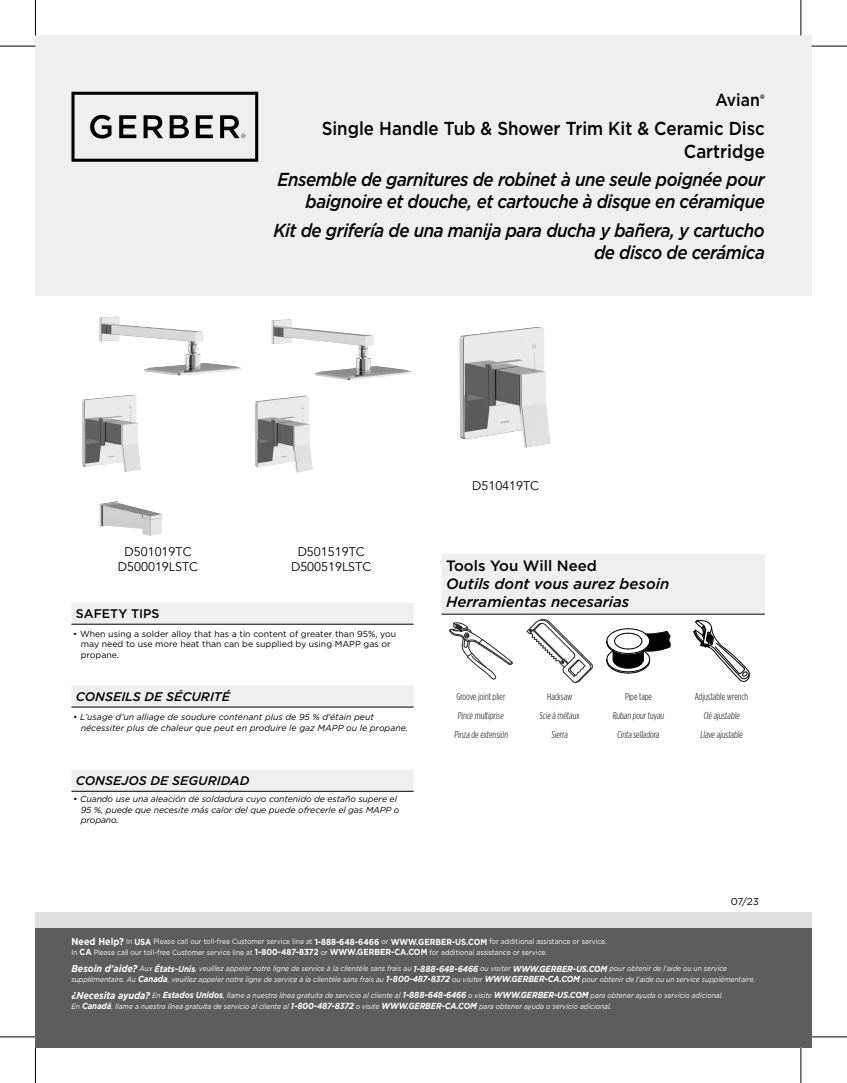
<style>
.page{position:relative;width:847px;height:1083px;background:#fff}
.page>*{position:absolute;margin:0;border:0;box-sizing:border-box;transform-origin:0 0}
.cover_tittle{font:italic 500 18.75px/22.5px "Gotham";letter-spacing:-.025em;color:#000;text-align:right;scale:.9 1}
.cover_tittle-2{font:500 18.75px/22.5px "Gotham";color:#000;text-align:right;scale:.9 1}
.cover_tittle-3{font:500 17.5px "Gotham";color:#000;scale:.9 1}
.t1{font:italic 500 15px "Gotham";color:#000}
.t2{font:500 15px "Gotham";color:#000}
.t3{font:12.5px "Avenir";color:#000}
.t4{font:italic 500 12.5px "Gotham";color:#000}
.t5{font:500 12.5px "Gotham";color:#000}
.t6{font:300 10px "Gotham Condensed";color:#000}
.t7{font:10px "Gotham";color:#000}
.封面_safety_tip__法西{font:italic 8.75px/10.5px "Gotham";letter-spacing:-.01em;color:#000}
.封面_safety_tip{font:8.75px/10.5px "Gotham";color:#000}
.t8{font:italic 7.5px/10.6px "Gotham";color:#fff;scale:.9 1}
.t9{font:7.5px/10.6px "Gotham";color:#fff;scale:.9 1}
.s1{font-family:"Minion Pro";font-weight:400}
.s2{font-weight:700;font-size:10px}
.s3{font-weight:700;font-size:8.75px}
</style>
<div class="page">
<div style="left:35px;top:911px;width:776px;height:136px;background:#dedede"></div>
<div style="left:35px;top:927px;width:776px;height:120px;background:#5d5d5d"></div>
<div style="left:35px;top:35px;width:776px;height:261px;background:#efefef"></div>
<svg style="left:441px;top:554px;width:323px;height:128px"></svg>
<svg style="left:71px;top:92px;width:187px;height:70px"></svg>
<img style="left:459px;top:327px;width:91px;height:120px">
<img style="left:99px;top:316px;width:142px;height:59px">
<img style="left:271px;top:319px;width:140px;height:61px">
<svg style="left:71px;top:603px;width:342px;height:187px"></svg>
<hr style="left:71px;top:706px;width:342px;height:1px;background:#000">
<hr style="left:71px;top:790px;width:342px;height:1px;background:#000">
<hr style="left:71px;top:623px;width:342px;height:1px;background:#000">
<hr style="left:0;top:46px;width:35px;height:1px;background:#000">
<hr style="left:811px;top:46px;width:35px;height:1px;background:#000">
<hr style="left:0;top:1036px;width:35px;height:1px;background:#000">
<hr style="left:811px;top:1036px;width:35px;height:1px;background:#000">
<hr style="left:35px;top:0;width:1px;height:35px;background:#000">
<hr style="left:35px;top:1047px;width:1px;height:35px;background:#000">
<hr style="left:800px;top:0;width:1px;height:35px;background:#000">
<hr style="left:800px;top:1047px;width:1px;height:35px;background:#000">
<p class="cover_tittle-3" style="left:715px;top:88px;width:56px">Avian<span class="s1">®</span></p>
<p class="cover_tittle-2" style="left:322px;top:117px;width:494px">Single Handle Tub &amp; Shower Trim Kit &amp; Ceramic Disc<br>Cartridge</p>
<p class="cover_tittle" style="left:277px;top:168px;width:543px">Ensemble de garnitures de robinet à une seule poignée pour baignoire et douche, et cartouche à disque en céramique</p>
<p class="cover_tittle" style="left:273px;top:218px;width:547px">Kit de grifería de una manija para ducha y bañera, y cartucho de disco de cerámica</p>
<p class="t3" style="left:124px;top:544px;width:68px">D501019TC</p>
<p class="t3" style="left:118px;top:559px;width:82px">D500019LSTC</p>
<p class="t3" style="left:298px;top:544px;width:68px">D501519TC</p>
<p class="t3" style="left:291px;top:559px;width:82px">D500519LSTC</p>
<p class="t5" style="left:76px;top:605px;width:85px">SAFETY TIPS</p>
<p class="封面_safety_tip" style="left:81px;top:628px;width:317px;text-indent:-8px">• When using a solder alloy that has a tin content of greater than 95%, you may need to use more heat than can be supplied by using MAPP gas or propane.</p>
<p class="t4" style="left:76px;top:688px;width:155px">CONSEILS DE SÉCURITÉ</p>
<p class="封面_safety_tip__法西" style="left:81px;top:711px;width:329px;text-indent:-8px">• L’usage d’un alliage de soudure contenant plus de 95 % d’étain peut nécessiter plus de chaleur que peut en produire le gaz MAPP ou le propane.</p>
<p class="t4" style="left:76px;top:772px;width:175px">CONSEJOS DE SEGURIDAD</p>
<p class="封面_safety_tip__法西" style="left:81px;top:793px;width:320px;text-indent:-8px">• Cuando use una aleación de soldadura cuyo contenido de estaño supere el<br>95 %, puede que necesite más calor del que puede ofrecerle el gas MAPP o propano.</p>
<p class="t3" style="left:472px;top:478px;width:68px">D510419TC</p>
<p class="t2" style="left:446px;top:556px;width:152px">Tools You Will Need</p>
<p class="t1" style="left:446px;top:574px;width:225px">Outils dont vous aurez besoin</p>
<p class="t1" style="left:446px;top:592px;width:185px">Herramientas necesarias</p>
<p class="t6" style="left:456px;top:691px;width:50px">Groove joint plier</p>
<p class="t6" style="left:547px;top:691px;width:27px">Hacksaw</p>
<p class="t6" style="left:625px;top:691px;width:29px">Pipe tape</p>
<p class="t6" style="left:694px;top:691px;width:55px">Adjustable wrench</p>
<p class="t6" style="left:457px;top:710px;width:49px">Pince multiprise</p>
<p class="t6" style="left:539px;top:710px;width:43px">Scie à métaux</p>
<p class="t6" style="left:612px;top:710px;width:54px">Ruban pourtuyau</p>
<p class="t6" style="left:703px;top:710px;width:39px">Clé ajustable</p>
<p class="t6" style="left:454px;top:729px;width:56px">Pinza de extensión</p>
<p class="t6" style="left:551px;top:729px;width:19px">Sierra</p>
<p class="t6" style="left:617px;top:729px;width:45px">Cinta selladora</p>
<p class="t6" style="left:700px;top:729px;width:45px">Llave ajustable</p>
<p class="t7" style="left:730px;top:894px;width:30px">07/23</p>
<p class="t9" style="left:71px;top:935px;width:596px"><span class="s2">Need Help?</span> In <span class="s3">USA</span> Please call our toll-free Customer service line at <span class="s3">1-888-648-6466</span> or <span class="s3">WWW.GERBER-US.COM</span> for additional assistance or service.<br>In <span class="s3">CA</span> Please call our toll-free Customer service line at <span class="s3">1-800-487-8372</span> or <span class="s3">WWW.GERBER-CA.COM</span> for additional assistance or service.</p>
<p class="t8" style="left:71px;top:962px;width:761px"><span class="s2">Besoin d'aide?</span> Aux <span class="s3">États-Unis</span>, veuillez appeler notre ligne de service à la clientèle sans frais au <span class="s3">1-888-648-6466</span> ou visiter <span class="s3">WWW.GERBER-US.COM</span> pour obtenir de l'aide ou un service supplémentaire. Au <span class="s3">Canada</span>, veuillez appeler notre ligne de service à la clientèle sans frais au <span class="s3">1-800-487-8372</span> ou visiter <span class="s3">WWW.GERBER-CA.COM</span> pour obtenir de l'aide ou un service supplémentaire.</p>
<p class="t8" style="left:71px;top:989px;width:725px"><span class="s2">¿Necesita ayuda?</span> En <span class="s3">Estados Unidos</span>, llame a nuestra línea gratuita de servicio al cliente al <span class="s3">1-888-648-6466</span> o visite <span class="s3">WWW.GERBER-US.COM</span> para obtener ayuda o servicio adicional.<br>En <span class="s3">Canadá</span>, llame a nuestra línea gratuita de servicio al cliente al <span class="s3">1-800-487-8372</span> o visite <span class="s3">WWW.GERBER-CA.COM</span> para obtener ayuda o servicio adicional.</p>
</div>
